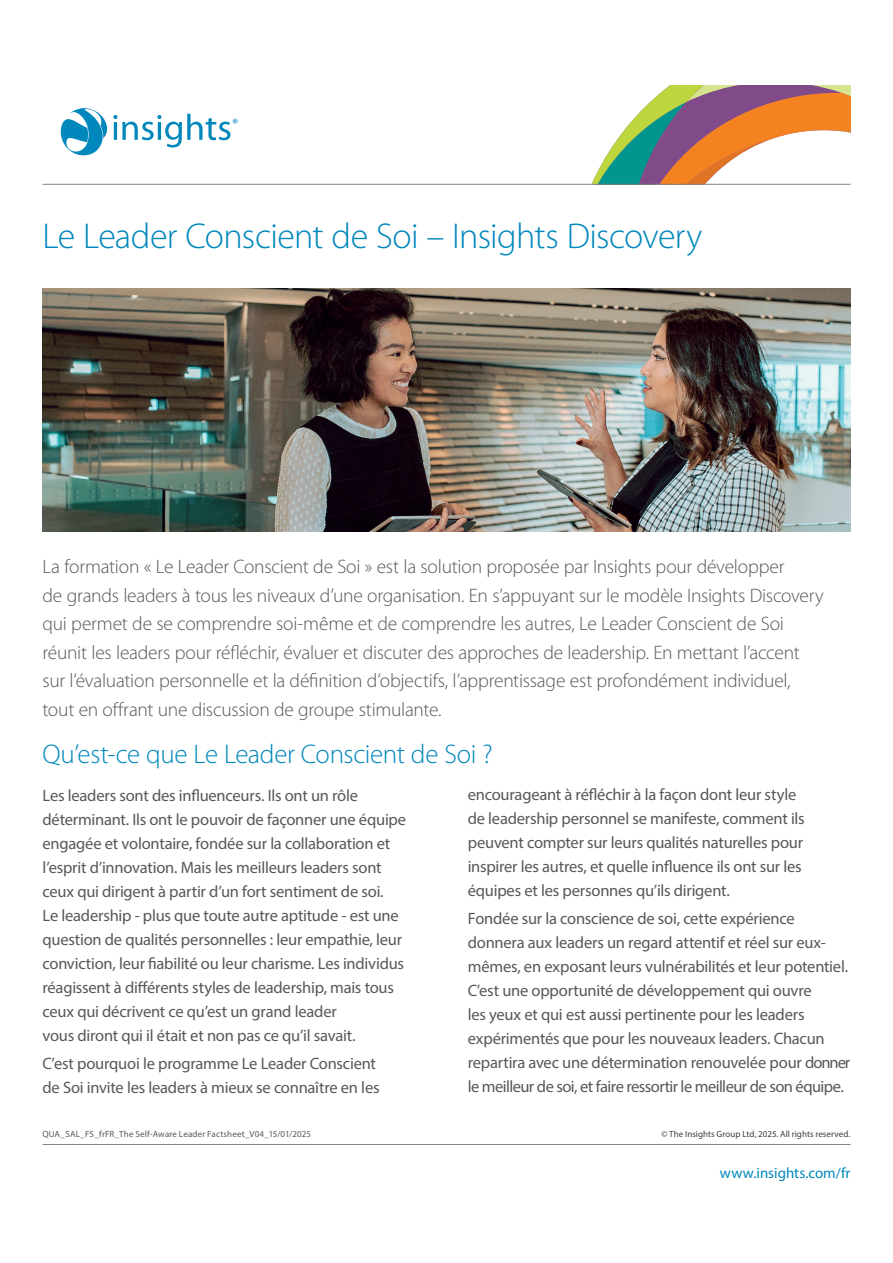
<style>
.page{position:relative;width:893px;height:1263px;background:#fff}
.page>*{position:absolute;margin:0;border:0;box-sizing:border-box;transform-origin:0 0}
.t1{font:300 36px "Myriad Pro";letter-spacing:-.02em;color:#0087bb}
.t2{font:300 27px "Myriad Pro";letter-spacing:-.015em;color:#0087bb}
.t3{font:300 19.5px/28.5px "Myriad Pro";letter-spacing:-.015em;color:#57585a}
.t4{font:16.5px/24px "Myriad Pro";letter-spacing:-.015em;color:#57585a}
.t5{font:15px "Myriad Pro";color:#0087bb}
.t6{font:9px "Myriad Pro";letter-spacing:.015em;color:#57585a}
.t7{font:9px "Myriad Pro";letter-spacing:.005em;color:#3e3e3f}
</style>
<div class="page">
<img style="left:43px;top:289px;width:807px;height:243px">
<svg style="left:61px;top:108px;width:177px;height:48px"></svg>
<svg style="left:591px;top:85px;width:259px;height:99px"></svg>
<hr style="left:43px;top:1144px;width:807px;height:1px;background:#808285">
<hr style="left:43px;top:184px;width:807px;height:1px;background:#808285">
<h1 class="t1" style="left:43px;top:214px;width:661px">Le Leader Conscient de Soi – Insights Discovery</h1>
<p class="t3" style="left:43px;top:552px;width:783px">La formation « Le Leader Conscient de Soi » est la solution proposée par Insights pour développer<br>de grands leaders à tous les niveaux d’une organisation. En s’appuyant sur le modèle Insights Discovery qui permet de se comprendre soi-même et de comprendre les autres, Le Leader Conscient de Soi réunit les leaders pour réfléchir, évaluer et discuter des approches de leadership. En mettant l’accent sur l’évaluation personnelle et la définition d’objectifs, l’apprentissage est profondément individuel, tout en offrant une discussion de groupe stimulante.</p>
<h2 class="t2" style="left:43px;top:738px;width:452px">Qu’est-ce que Le Leader Conscient de Soi ?</h2>
<p class="t4" style="left:43px;top:783px;width:365px">Les leaders sont des influenceurs. Ils ont un rôle déterminant. Ils ont le pouvoir de façonner une équipe engagée et volontaire, fondée sur la collaboration et l’esprit d’innovation. Mais les meilleurs leaders sont ceux qui dirigent à partir d’un fort sentiment de soi.<br>Le leadership - plus que toute autre aptitude - est une question de qualités personnelles : leur empathie, leur conviction, leur fiabilité ou leur charisme. Les individus réagissent à différents styles de leadership, mais tous ceux qui décrivent ce qu’est un grand leader<br>vous diront qui il était et non pas ce qu’il savait.</p>
<p class="t4" style="left:43px;top:1051px;width:339px">C’est pourquoi le programme Le Leader Conscient de Soi invite les leaders à mieux se connaître en les</p>
<p class="t6" style="left:43px;top:1128px;width:270px">QUA_SAL_FS_frFR_The Self-Aware Leader Factsheet_V04_15/01/2025</p>
<p class="t4" style="left:468px;top:782px;width:338px">encourageant à réfléchir à la façon dont leur style de leadership personnel se manifeste, comment ils peuvent compter sur leurs qualités naturelles pour inspirer les autres, et quelle influence ils ont sur les équipes et les personnes qu’ils dirigent.</p>
<p class="t4" style="left:468px;top:906px;width:384px">Fondée sur la conscience de soi, cette expérience donnera aux leaders un regard attentif et réel sur eux&shy;mêmes, en exposant leurs vulnérabilités et leur potentiel.<br>C’est une opportunité de développement qui ouvre<br>les yeux et qui est aussi pertinente pour les leaders expérimentés que pour les nouveaux leaders. Chacun repartira avec une détermination renouvelée pour donner le meilleur de soi, et faire ressortir le meilleur de son équipe.</p>
<p class="t7" style="left:661px;top:1129px;width:191px">© The Insights Group Ltd, 2025. All rights reserved.</p>
<p class="t5" style="left:720px;top:1164px;width:132px">www.insights.com/fr</p>
</div>
